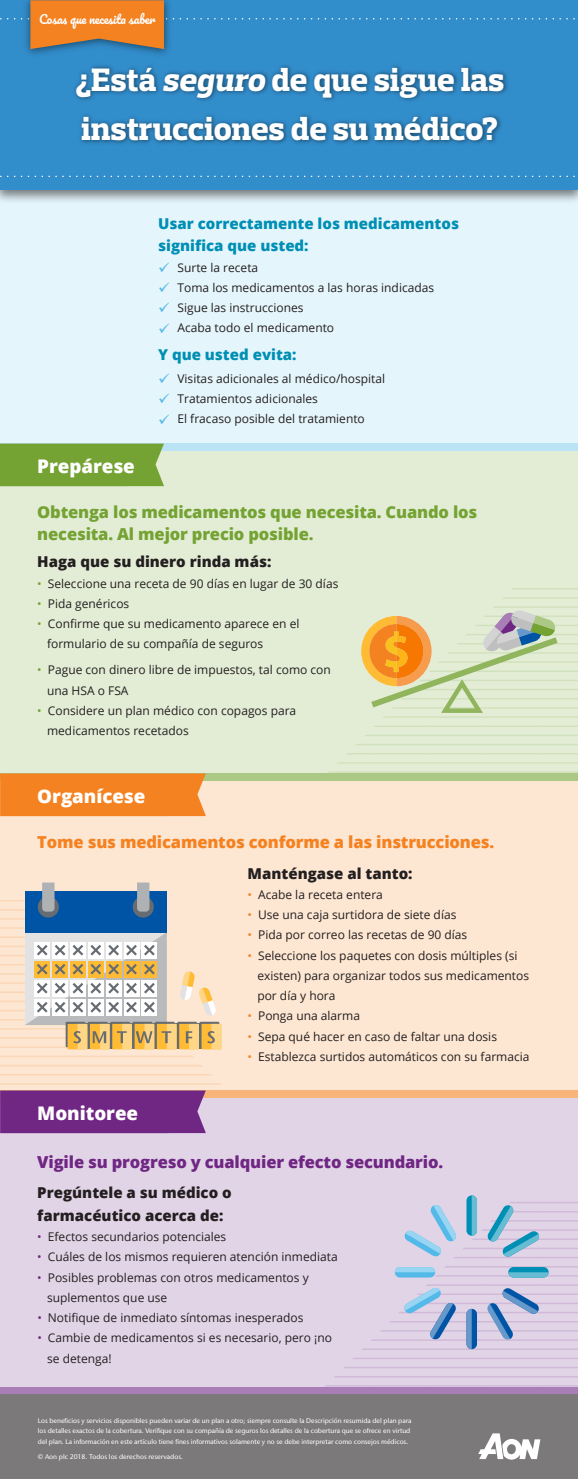
<style>
.page{position:relative;width:578px;height:1479px;background:#fff}
.page>*{position:absolute;margin:0;border:0;box-sizing:border-box;transform-origin:0 0}
.t1{font:800 33px/48.8px "Prelo Slab";color:#fff}
.t2{font:800 18.75px "Open Sans";letter-spacing:-.005em;color:#fff}
.t3{font:800 16.5px/22.5px "Open Sans";letter-spacing:-.01em;color:#74a333}
.t4{font:800 16.5px "Open Sans";letter-spacing:-.01em;color:#f58220}
.t5{font:800 16.5px "Open Sans";letter-spacing:-.01em;color:#702784}
.t6{font:800 15px/22.5px "Open Sans";color:#231f20}
.t7{font:800 15px/22.5px "Open Sans";color:#008fb4}
.t8{font:12px/20.2px "Open Sans";color:#231f20}
.t9{font:12px "Pacifico";letter-spacing:-.015em;color:#fff}
.t10{font:500 6.75px/10.5px "Stone Sans IIITC Pro";letter-spacing:-.005em;color:#fff}
.s1{font-style:italic}
.s2{color:#55b9e9}
.s3{color:#74a333}
.s4{color:#f58220}
.s5{color:#702784}
.s6{font-size:7.5px}
</style>
<div class="page">
<div style="left:0;top:451px;width:578px;height:324px;background:#e3edd6"></div>
<div style="left:0;top:190px;width:578px;height:261px;background:#e5f5fc"></div>
<div style="left:0;top:0;width:578px;height:190px;background:#328dcb"></div>
<div style="left:0;top:775px;width:578px;height:324px;background:#fde6d2"></div>
<div style="left:0;top:1092px;width:578px;height:324px;background:#e2d4e7"></div>
<svg style="left:328px;top:588px;width:250px;height:185px"></svg>
<svg style="left:326px;top:1202px;width:252px;height:184px"></svg>
<svg style="left:0;top:909px;width:222px;height:176px"></svg>
<svg style="left:361px;top:609px;width:196px;height:104px"></svg>
<div style="left:25px;top:891px;width:142px;height:41px;background:#0054a6"></div>
<svg style="left:38px;top:896px;width:21px;height:21px"></svg>
<svg style="left:42px;top:882px;width:12px;height:29px"></svg>
<svg style="left:133px;top:896px;width:21px;height:21px"></svg>
<svg style="left:137px;top:882px;width:12px;height:29px"></svg>
<svg style="left:25px;top:932px;width:196px;height:117px"></svg>
<svg style="left:394px;top:1267px;width:41px;height:10px"></svg>
<svg style="left:394px;top:1267px;width:41px;height:5px"></svg>
<div style="left:508px;top:1267px;width:40px;height:10px;background:#008fb4;border-radius:5px"></div>
<svg style="left:508px;top:1272px;width:40px;height:5px"></svg>
<div style="left:466px;top:1195px;width:11px;height:40px;background:#008fb4;border-radius:5px"></div>
<svg style="left:471px;top:1195px;width:6px;height:40px"></svg>
<svg style="left:466px;top:1308px;width:11px;height:41px"></svg>
<svg style="left:466px;top:1308px;width:5px;height:41px"></svg>
<svg style="left:486px;top:1204px;width:53px;height:53px"></svg>
<svg style="left:403px;top:1287px;width:53px;height:53px"></svg>
<svg style="left:486px;top:1287px;width:53px;height:53px"></svg>
<svg style="left:404px;top:1204px;width:52px;height:53px"></svg>
<div style="left:0;top:443px;width:578px;height:8px;background:#bae3f6"></div>
<div style="left:0;top:773px;width:578px;height:8px;background:#acc885"></div>
<div style="left:0;top:1090px;width:578px;height:8px;background:#f9b479"></div>
<div style="left:0;top:1386px;width:578px;height:8px;background:#a97db5"></div>
<svg style="left:1px;top:0;width:574px;height:49px"></svg>
<svg style="left:1px;top:176px;width:574px;height:1px"></svg>
<img style="left:74px;top:65px;width:434px;height:79px">
<div style="left:0;top:443px;width:164px;height:43px;background:#74a333"></div>
<div style="left:0;top:773px;width:206px;height:43px;background:#f58220"></div>
<div style="left:0;top:1090px;width:206px;height:43px;background:#702784"></div>
<div style="left:0;top:1394px;width:578px;height:84px;background:#7b7979"></div>
<svg style="left:478px;top:1433px;width:62px;height:26px"></svg>
<p class="t9" style="left:39px;top:13px;width:118px">Cosas que necesita saber</p>
<h1 class="t1" style="left:75px;top:55px;width:430px">¿Está <span class="s1">seguro</span> de que sigue las instrucciones de su médico?</h1>
<p class="t7" style="left:158px;top:211px;width:302px">Usar correctamente los medicamentos significa que usted:</p>
<p class="t8" style="left:158px;top:257px;width:102px"><span class="s2">✓</span> Surte la receta</p>
<p class="t8" style="left:158px;top:277px;width:277px"><span class="s2">✓</span> Toma los medicamentos a las horas indicadas</p>
<p class="t8" style="left:158px;top:297px;width:147px"><span class="s2">✓</span> Sigue las instrucciones</p>
<p class="t8" style="left:158px;top:317px;width:177px"><span class="s2">✓</span> Acaba todo el medicamento</p>
<h2 class="t2" style="left:37px;top:452px;width:99px">Prepárese</h2>
<p class="t7" style="left:158px;top:343px;width:140px">Y que usted evita:</p>
<p class="t8" style="left:158px;top:368px;width:228px"><span class="s2">✓</span> Visitas adicionales al médico/hospital</p>
<p class="t8" style="left:158px;top:388px;width:161px"><span class="s2">✓</span> Tratamientos adicionales</p>
<p class="t8" style="left:158px;top:408px;width:208px"><span class="s2">✓</span> El fracaso posible del tratamiento</p>
<h3 class="t3" style="left:37px;top:500px;width:441px">Obtenga los medicamentos que necesita. Cuando los necesita. Al mejor precio posible.</h3>
<p class="t6" style="left:37px;top:550px;width:235px">Haga que su dinero rinda más:</p>
<p class="t8" style="left:37px;top:573px;width:302px"><span class="s3">•</span> Seleccione una receta de 90 días en lugar de 30 días</p>
<p class="t8" style="left:37px;top:593px;width:93px"><span class="s3">•</span> Pida genéricos</p>
<p class="t8" style="left:47px;top:613px;width:254px;text-indent:-10px"><span class="s3">•</span> Confirme que su medicamento aparece en el formulario de su compañía de seguros</p>
<p class="t8" style="left:47px;top:659px;width:285px;text-indent:-10px"><span class="s3">•</span> Pague con dinero libre de impuestos, tal como con una HSA o FSA</p>
<p class="t8" style="left:47px;top:700px;width:251px;text-indent:-10px"><span class="s3">•</span> Considere un plan médico con copagos para medicamentos recetados</p>
<h2 class="t2" style="left:37px;top:782px;width:110px">Organícese</h2>
<h3 class="t4" style="left:37px;top:830px;width:458px">Tome sus medicamentos conforme a las instrucciones.</h3>
<h2 class="t2" style="left:37px;top:1099px;width:102px">Monitoree</h2>
<p class="t6" style="left:247px;top:861px;width:166px">Manténgase al tanto:</p>
<p class="t8" style="left:247px;top:884px;width:137px"><span class="s4">•</span> Acabe la receta entera</p>
<p class="t8" style="left:247px;top:904px;width:210px"><span class="s4">•</span> Use una caja surtidora de siete días</p>
<p class="t8" style="left:247px;top:924px;width:221px"><span class="s4">•</span> Pida por correo las recetas de 90 días</p>
<p class="t8" style="left:257px;top:945px;width:273px;text-indent:-10px"><span class="s4">•</span> Seleccione los paquetes con dosis múltiples (si existen) para organizar todos sus medicamentos por día y hora</p>
<p class="t8" style="left:247px;top:1005px;width:114px"><span class="s4">•</span> Ponga una alarma</p>
<p class="t8" style="left:247px;top:1026px;width:251px"><span class="s4">•</span> Sepa qué hacer en caso de faltar una dosis</p>
<p class="t8" style="left:247px;top:1046px;width:283px"><span class="s4">•</span> Establezca surtidos automáticos con su farmacia</p>
<h3 class="t5" style="left:37px;top:1149px;width:407px">Vigile su progreso y cualquier efecto secundario.</h3>
<p class="t6" style="left:37px;top:1181px;width:196px">Pregúntele a su médico o farmacéutico acerca de:</p>
<p class="t8" style="left:37px;top:1226px;width:190px"><span class="s5">•</span> Efectos secundarios potenciales</p>
<p class="t8" style="left:37px;top:1246px;width:302px"><span class="s5">•</span> Cuáles de los mismos requieren atención inmediata</p>
<p class="t8" style="left:47px;top:1266px;width:263px;text-indent:-10px"><span class="s5">•</span> Posibles problemas con otros medicamentos y suplementos que use</p>
<p class="t8" style="left:37px;top:1307px;width:268px"><span class="s5">•</span> Notifique de inmediato síntomas inesperados</p>
<p class="t8" style="left:47px;top:1327px;width:286px;text-indent:-10px"><span class="s5">•</span> Cambie de medicamentos si es necesario, pero ¡no se detenga!</p>
<p class="t10" style="left:38px;top:1414px;width:375px">Los beneficios y servicios disponibles pueden variar de un plan a otro; siempre consulte la Descripción resumida del plan para los detalles exactos de la cobertura. Verifique con su compañía de seguros los detalles de la cobertura que se ofrece en virtud del plan. La información en este artículo tiene fines informativos solamente y no se debe interpretar como consejos médicos<span class="s6">.</span></p>
<p class="t10" style="left:38px;top:1451px;width:147px">© Aon plc 2018. Todos los derechos reservados.</p>
</div>
